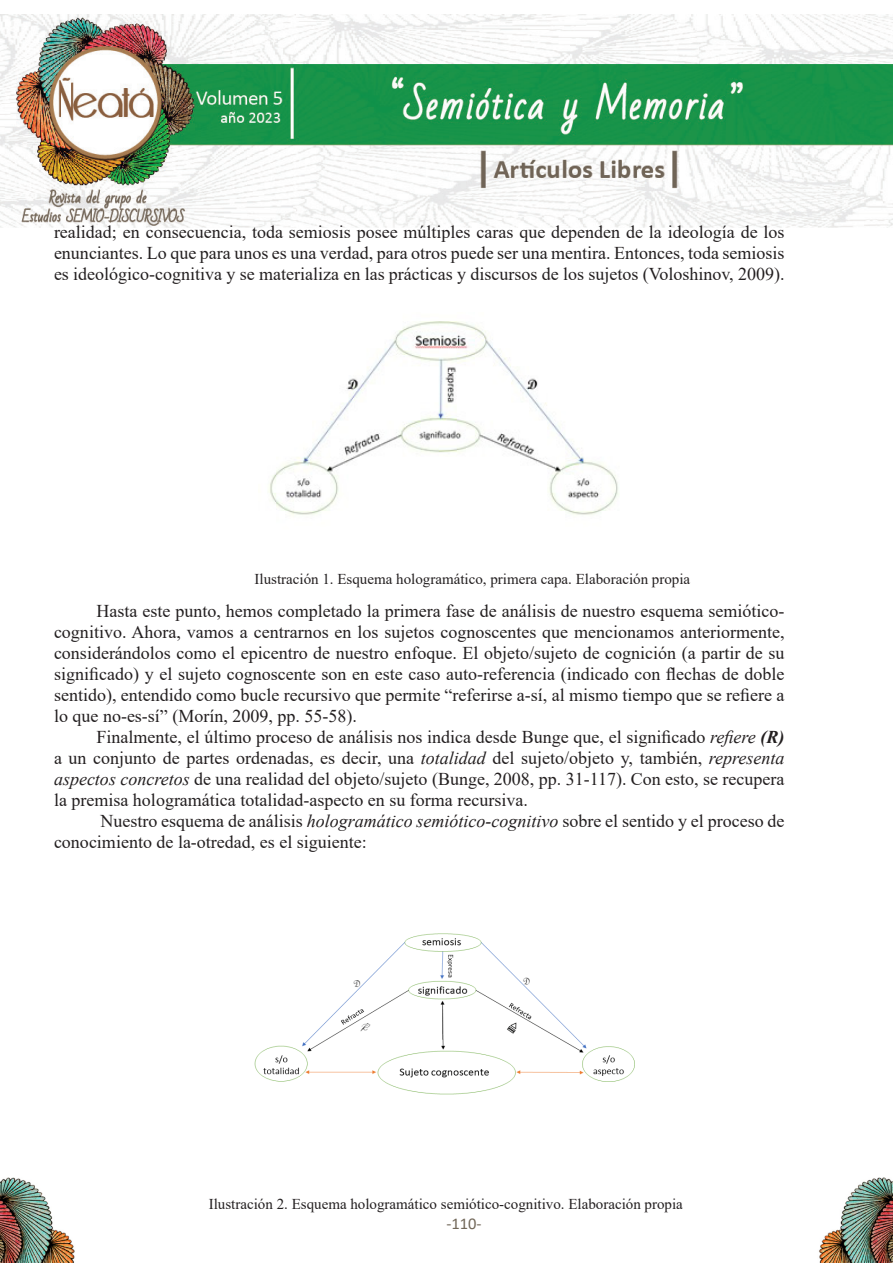
<style>
.page{position:relative;width:893px;height:1263px;background:#fff}
.page>*{position:absolute;margin:0;border:0;box-sizing:border-box;transform-origin:0 0}
.parrafo_general{font:18px/21px "Times New Roman";color:#231f20;text-align:justify}
.t1{font:16.5px "Calibri";color:#72685a}
.t2{font:15px "Times New Roman";color:#231f20}
.s1{font-style:italic}
.s2{font-weight:700;font-style:italic}
</style>
<div class="page">
<img style="left:819px;top:1178px;width:74px;height:85px">
<img style="left:0;top:1178px;width:75px;height:85px">
<img style="left:0;top:15px;width:893px;height:212px">
<img style="left:268px;top:321px;width:351px;height:194px">
<img style="left:254px;top:933px;width:381px;height:162px">
<p class="parrafo_general" style="left:54px;top:221px;width:732px">realidad; en consecuencia, toda semiosis posee múltiples caras que dependen de la ideología de los enunciantes. Lo que para unos es una verdad, para otros puede ser una mentira. Entonces, toda semiosis es ideológico-cognitiva y se materializa en las prácticas y discursos de los sujetos (Voloshinov, 2009).</p>
<p class="t2" style="left:255px;top:569px;width:437px">Ilustración 1. Esquema hologramático, primera capa. Elaboración propia</p>
<p class="parrafo_general" style="left:54px;top:599px;width:732px;text-indent:43px">Hasta este punto, hemos completado la primera fase de análisis de nuestro esquema semiótico&shy;cognitivo. Ahora, vamos a centrarnos en los sujetos cognoscentes que mencionamos anteriormente, considerándolos como el epicentro de nuestro enfoque. El objeto/sujeto de cognición (a partir de su significado) y el sujeto cognoscente son en este caso auto-referencia (indicado con flechas de doble sentido), entendido como bucle recursivo que permite “referirse a-sí, al mismo tiempo que se refiere a lo que no-es-sí” (Morín, 2009, pp. 55-58).</p>
<p class="parrafo_general" style="left:54px;top:725px;width:732px;text-indent:43px">Finalmente, el último proceso de análisis nos indica desde Bunge que, el significado <span class="s1">refiere</span> <span class="s2">(R) </span>a un conjunto de partes ordenadas, es decir, una <span class="s1">totalidad</span> del sujeto/objeto y, también, <span class="s1">representa aspectos concretos</span> de una realidad del objeto/sujeto (Bunge, 2008, pp. 31-117). Con esto, se recupera la premisa hologramática totalidad-aspecto en su forma recursiva.</p>
<p class="parrafo_general" style="left:54px;top:809px;width:732px;text-indent:46px">Nuestro esquema de análisis <span class="s1">hologramático semiótico-cognitivo</span> sobre el sentido y el proceso de conocimiento de la-otredad, es el siguiente:</p>
<p class="t2" style="left:209px;top:1194px;width:476px">Ilustración 2. Esquema hologramático semiótico-cognitivo. Elaboración propia</p>
<p class="t1" style="left:446px;top:1212px;width:37px">-110-</p>
</div>
